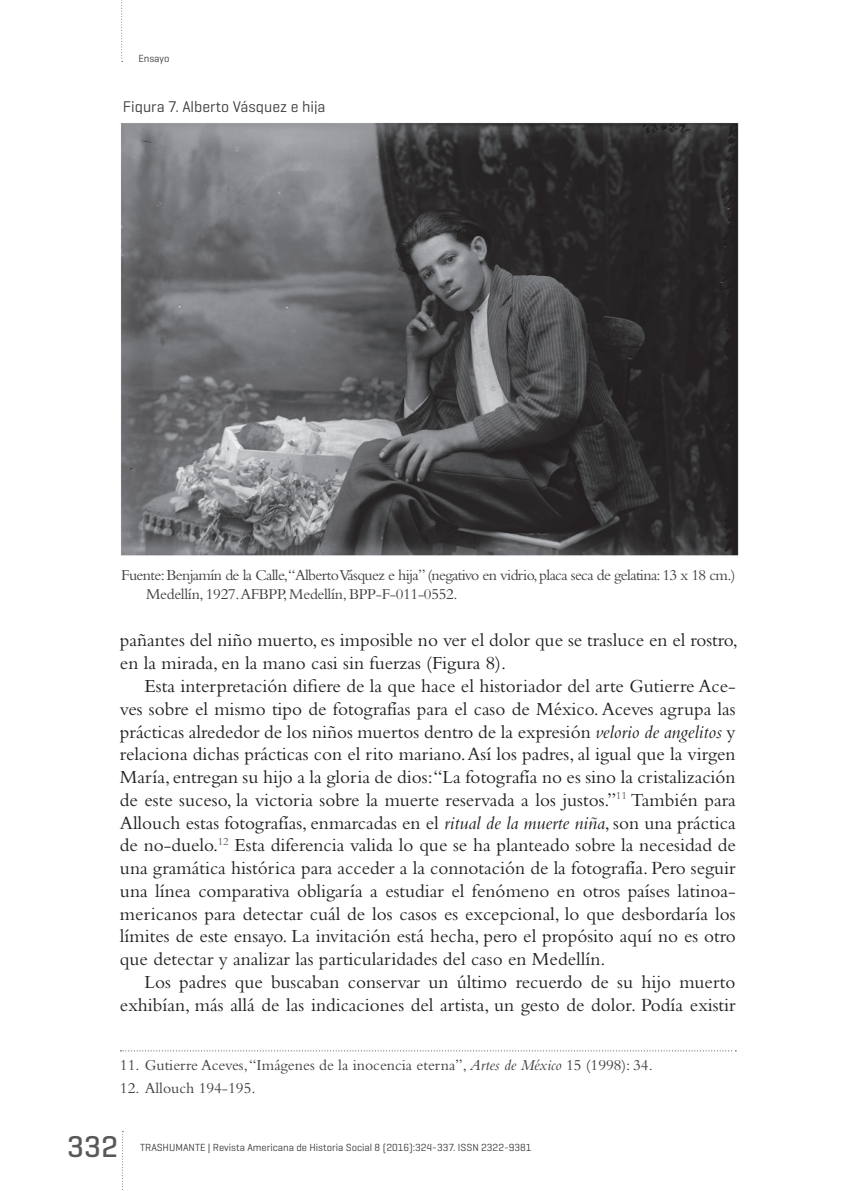
<style>
.page{position:relative;width:843px;height:1191px;background:#fff}
.page>*{position:absolute;margin:0;border:0;box-sizing:border-box;transform-origin:0 0}
.t1{font:500 30.62px "Geogrotesque";color:#57585a}
.t2{font:19.25px/22.8px "Bembo Std";color:#231f20}
.t3{font:15.75px/19.2px "Bembo Std";letter-spacing:-.04em;color:#3e3e3f}
.t4{font:15.75px "Bembo Std";color:#3e3e3f}
.t5{font:15.75px "Geogrotesque";color:#3e3e3f}
.t6{font:10.5px "Geogrotesque";color:#3e3e3f}
.s1{font-style:italic}
</style>
<div class="page">
<svg style="left:121px;top:0;width:2px;height:62px"></svg>
<svg style="left:122px;top:1131px;width:1px;height:59px"></svg>
<img style="left:121px;top:122px;width:618px;height:434px">
<svg style="left:120px;top:1050px;width:616px;height:1px"></svg>
<p class="t6" style="left:138px;top:52px;width:33px">Ensayo</p>
<p class="t5" style="left:123px;top:97px;width:204px">Figura 7. Alberto Vásquez e hija</p>
<p class="t3" style="left:146px;top:565px;width:590px;text-indent:-25px">Fuente: Benjamín de la Calle,“Alberto Vásquez e hija” (negativo en vidrio, placa seca de gelatina: 13 x 18 cm.)<br>Medellín, 1927.AFBPP, Medellín, BPP-F-011-0552.</p>
<p class="t2" style="left:120px;top:628px;width:619px">pañantes del niño muerto, es imposible no ver el dolor que se trasluce en el rostro, en la mirada, en la mano casi sin fuerzas (Figura 8).</p>
<p class="t2" style="left:120px;top:674px;width:617px;text-align:justify;text-indent:25px">Esta interpretación difiere de la que hace el historiador del arte Gutierre Ace&shy;ves sobre el mismo tipo de fotografías para el caso de México. Aceves agrupa las prácticas alrededor de los niños muertos dentro de la expresión <span class="s1">velorio de angelitos</span> y relaciona dichas prácticas con el rito mariano. Así los padres, al igual que la virgen María, entregan su hijo a la gloria de dios:“La fotografía no es sino la cristalización de este suceso, la victoria sobre la muerte reservada a los justos.”<sup>11</sup> También para Allouch estas fotografías, enmarcadas en el <span class="s1">ritual de la muerte niña</span>, son una práctica de no-duelo.<sup>12</sup> Esta diferencia valida lo que se ha planteado sobre la necesidad de una gramática histórica para acceder a la connotación de la fotografía. Pero seguir una línea comparativa obligaría a estudiar el fenómeno en otros países latinoa&shy;mericanos para detectar cuál de los casos es excepcional, lo que desbordaría los límites de este ensayo. La invitación está hecha, pero el propósito aquí no es otro que detectar y analizar las particularidades del caso en Medellín.</p>
<p class="t2" style="left:120px;top:970px;width:617px;text-align:right">Los padres que buscaban conservar un último recuerdo de su hijo muerto exhibían, más allá de las indicaciones del artista, un gesto de dolor. Podía existir</p>
<p class="t4" style="left:120px;top:1055px;width:534px">11. Gutierre Aceves, “Imágenes de la inocencia eterna”, <span class="s1">Artes de México</span> 15 (1998): 34.</p>
<p class="t4" style="left:120px;top:1078px;width:137px">12. Allouch 194-195.</p>
<h1 class="t1" style="left:67px;top:1126px;width:52px">332</h1>
<p class="t6" style="left:140px;top:1140px;width:393px">TRASHUMANTE | Revista Americana de Historia Social 8 (2016):324-337. ISSN 2322-9381</p>
</div>
